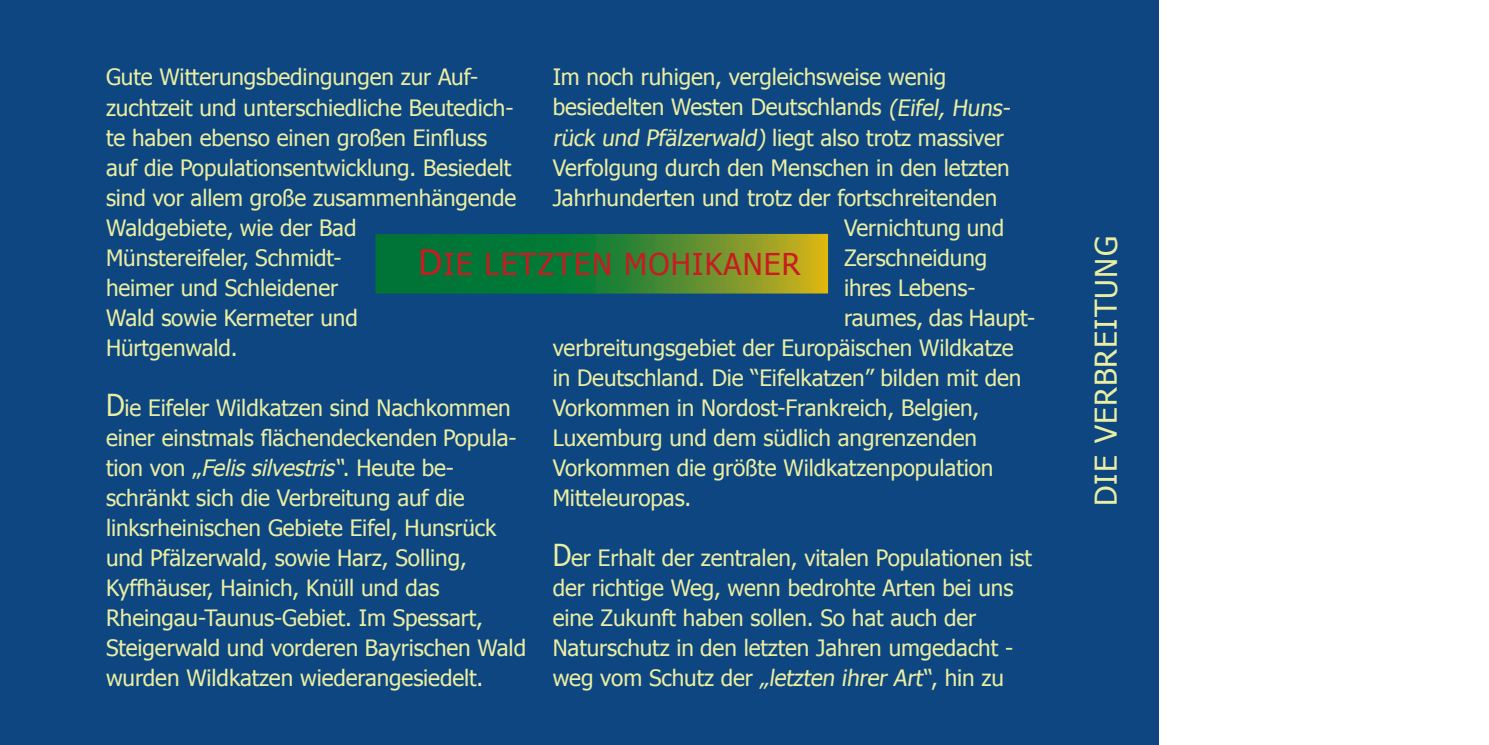
<style>
.page{position:relative;width:1489px;height:745px;background:#fff}
.page>*{position:absolute;margin:0;border:0;box-sizing:border-box;transform-origin:0 0}
.t1{font:30px "Tahoma";letter-spacing:.04em;color:#c61c22}
.t2{font:30px "Tahoma";letter-spacing:.04em;color:#eaeea3}
.t3{font:22.5px/30px "Tahoma";letter-spacing:-.005em;color:#eaeea3}
.s1{font-size:30.25px}
.s2{font-style:italic}
.s3{font-size:35px}
</style>
<div class="page">
<div style="left:0;top:0;width:1158px;height:744px;background:#0d4680"></div>
<svg style="left:375px;top:234px;width:453px;height:59px;background:#3a8631"></svg>
<p class="t3" style="left:106px;top:61px;width:411px">Gute Witterungsbedingungen zur Auf&shy;zuchtzeit und unterschiedliche Beutedich&shy;te haben ebenso einen großen Einfluss auf die Populationsentwicklung. Besiedelt sind vor allem große zusammenhängende<br>Waldgebiete, wie der Bad<br>Münstereifeler, Schmidt-<br>heimer und Schleidener<br>Wald sowie Kermeter und<br>Hürtgenwald.</p>
<p class="t3" style="left:106px;top:391px;width:421px"><span class="s1">D</span>ie Eifeler Wildkatzen sind Nachkommen einer einstmals flächendeckenden Popula&shy;t i o n v o n „ <span class="s2">Felissilvestris“</span>. H e u t e b e - schränkt sich die Verbreitung auf die linksrheinischen Gebiete Eifel, Hunsrück und Pfälzerwald, sowie Harz, Solling, Kyffhäuser, Hainich, Knüll und das Rheingau-Taunus-Gebiet. Im Spessart, Steigerwald und vorderen Bayrischen Wald wurden Wildkatzen wiederangesiedelt.</p>
<p class="t3" style="left:552px;top:61px;width:395px">Im noch ruhigen, vergleichsweise wenig</p>
<p class="t3" style="left:552px;top:91px;width:462px">besiedelten Westen Deutschlands (Eifel, Huns-</p>
<p class="t3" style="left:552px;top:121px;width:453px">rück und Pfälzerwald) liegt also trotz massiver</p>
<p class="t3" style="left:552px;top:151px;width:458px">Verfolgung durch den Menschen in den letzten</p>
<p class="t3" style="left:552px;top:181px;width:446px">Jahrhunderten und trotz der fortschreitenden</p>
<p class="t3" style="left:844px;top:211px;width:161px">Vernichtung und</p>
<p class="t3" style="left:844px;top:241px;width:145px">Zerschneidung</p>
<p class="t3" style="left:844px;top:271px;width:133px">ihres Lebens-</p>
<p class="t3" style="left:844px;top:301px;width:193px">raumes, das Haupt-</p>
<p class="t3" style="left:552px;top:331px;width:462px">verbreitungsgebiet der Europäischen Wildkatze</p>
<p class="t3" style="left:552px;top:361px;width:470px">in Deutschland. Die “Eifelkatzen” bilden mit den</p>
<p class="t3" style="left:552px;top:391px;width:428px">Vorkommen in Nordost-Frankreich, Belgien,</p>
<p class="t3" style="left:552px;top:421px;width:426px">Luxemburg und dem südlich angrenzenden</p>
<p class="t3" style="left:552px;top:451px;width:442px">Vorkommen die größte Wildkatzenpopulation</p>
<p class="t3" style="left:552px;top:481px;width:140px">Mitteleuropas.</p>
<p class="t3" style="left:552px;top:541px;width:480px"><span class="s1">D</span>er Erhalt der zentralen, vitalen Populationen ist der richtige Weg, wenn bedrohte Arten bei uns eine Zukunft haben sollen. So hat auch der Naturschutz in den letzten Jahren umgedacht - weg vom Schutz der „letzten ihrer Art“, hin zu</p>
<h1 class="t1" style="left:418px;top:244px;width:384px"><span class="s3">D</span>IE LETZTEN MOHIKANER</h1>
<h1 class="t2" style="left:1085px;top:505px;width:271px;rotate:-90deg">DIE VERBREITUNG</h1>
</div>
